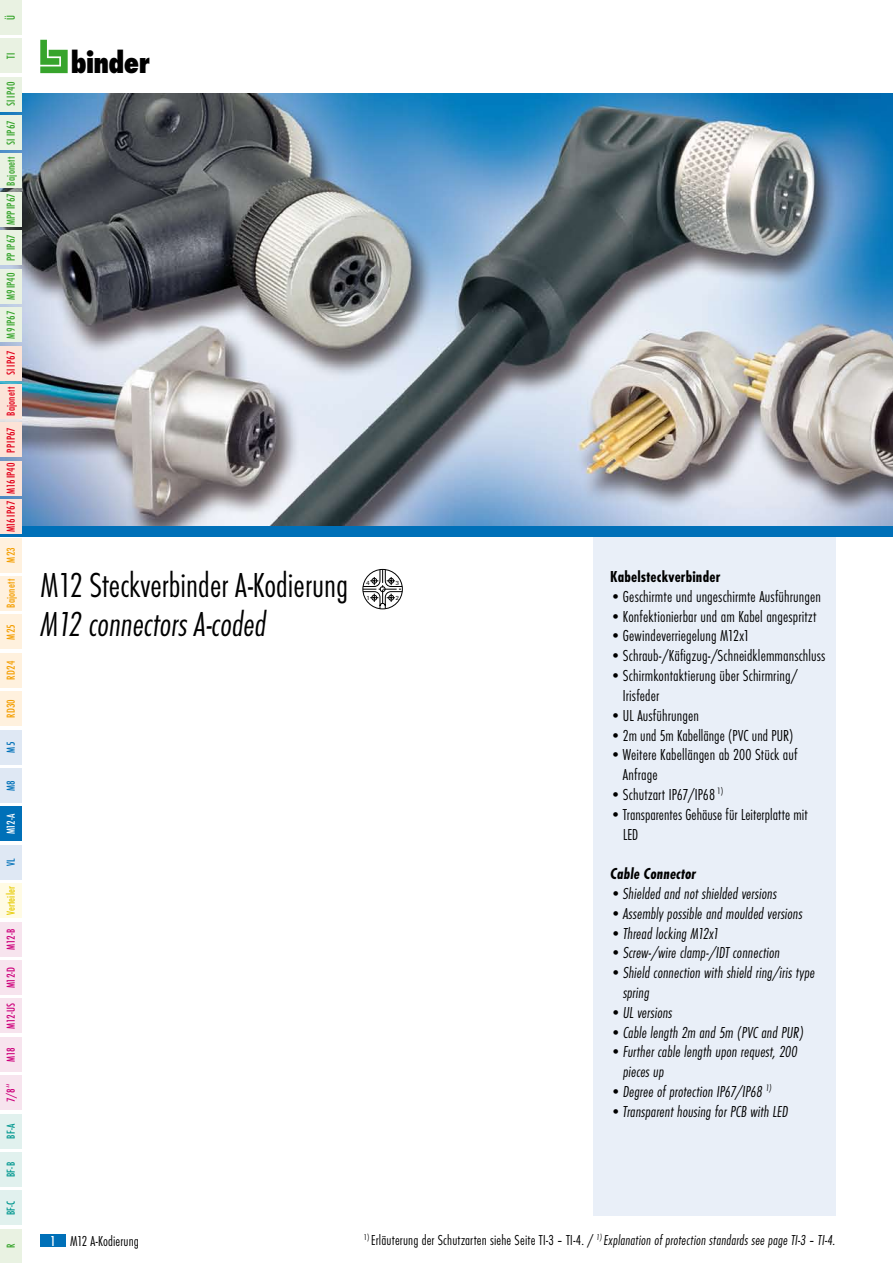
<style>
.page{position:relative;width:893px;height:1263px;background:#fff}
.page>*{position:absolute;margin:0;border:0;box-sizing:border-box;transform-origin:0 0}
.t1{font:300 condensed 36px "Futura T";color:#000}
.t2{font:italic 300 condensed 36px "Futura T";color:#000}
.t3{font:800 condensed 32.1px "Futura T";letter-spacing:-.02em;color:#000}
.t4{font:300 condensed 16.5px/19.8px "Futura T";letter-spacing:.005em;color:#000}
.t5{font:italic 300 condensed 16.5px/19.8px "Futura T";letter-spacing:.005em;color:#000}
.t6{font:700 condensed 16.5px "Futura T";letter-spacing:.01em;color:#000}
.t7{font:italic 700 condensed 16.5px "Futura T";letter-spacing:.01em;color:#000}
.t8{font:italic 300 condensed 15px "Futura T";letter-spacing:.01em;color:#000}
.t9{font:300 condensed 15px "Futura T";letter-spacing:.005em;color:#000}
.t10{font:500 condensed 12px "Futura T";letter-spacing:.015em;color:#37a42c}
.t11{font:500 condensed 12px "Futura T";letter-spacing:.01em;color:#e2001a}
.t12{font:500 condensed 12px "Futura T";letter-spacing:-.025em;color:#cd007b}
.t13{font:500 condensed 12px "Futura T";letter-spacing:.01em;color:#f49e00}
.t14{font:500 condensed 12px "Futura T";letter-spacing:.015em;color:#e6cb00}
.t15{font:500 condensed 12px "Futura T";color:#00978f}
.t16{font:500 condensed 12px "Futura T";color:#0070b8}
.t17{font:500 condensed 12px "Futura T";color:#fff}
.t18{font:6px "Unitus T";color:#000}
.s1{color:#f49e00}
.s2{color:#cd007b}
.s3{font-weight:500;color:#fff}
.s4{font-style:normal}
</style>
<div class="page">
<svg style="left:40px;top:40px;width:28px;height:33px"></svg>
<div style="left:40px;top:1234px;width:26px;height:13px;background:#0070b8"></div>
<div style="left:593px;top:527px;width:243px;height:689px;background:#e9eff8"></div>
<img style="left:0;top:94px;width:893px;height:433px">
<div style="left:0;top:527px;width:893px;height:10px;background:#0070b8"></div>
<svg style="left:362px;top:569px;width:41px;height:40px"></svg>
<div style="left:0;top:39px;width:21px;height:34px;background:#e9f2e2"></div>
<div style="left:0;top:0;width:21px;height:34px;background:#e9f2e2"></div>
<div style="left:0;top:77px;width:21px;height:34px;background:#e9f2e2"></div>
<div style="left:0;top:116px;width:21px;height:34px;background:#e9f2e2"></div>
<div style="left:0;top:154px;width:21px;height:34px;background:#e9f2e2"></div>
<div style="left:0;top:192px;width:21px;height:34px;background:#e9f2e2"></div>
<div style="left:0;top:231px;width:21px;height:34px;background:#e9f2e2"></div>
<div style="left:0;top:269px;width:21px;height:34px;background:#e9f2e2"></div>
<div style="left:0;top:308px;width:21px;height:34px;background:#e9f2e2"></div>
<div style="left:0;top:346px;width:21px;height:34px;background:#fce3d7"></div>
<div style="left:0;top:384px;width:21px;height:34px;background:#fce3d7"></div>
<div style="left:0;top:423px;width:21px;height:34px;background:#fce3d7"></div>
<div style="left:0;top:461px;width:21px;height:34px;background:#fce3d7"></div>
<div style="left:0;top:500px;width:21px;height:34px;background:#fce3d7"></div>
<div style="left:0;top:538px;width:21px;height:34px;background:#fff1de"></div>
<div style="left:0;top:576px;width:21px;height:34px;background:#fff1de"></div>
<div style="left:0;top:615px;width:21px;height:34px;background:#fff1de"></div>
<div style="left:0;top:653px;width:21px;height:34px;background:#fff1de"></div>
<div style="left:0;top:692px;width:21px;height:34px;background:#fff1de"></div>
<div style="left:0;top:730px;width:21px;height:34px;background:#dfe8f4"></div>
<div style="left:0;top:768px;width:21px;height:34px;background:#dfe8f4"></div>
<div style="left:0;top:807px;width:21px;height:34px;background:#0070b8"></div>
<div style="left:0;top:845px;width:21px;height:34px;background:#dfe8f4"></div>
<div style="left:0;top:884px;width:21px;height:34px;background:#fffbe4"></div>
<div style="left:0;top:922px;width:21px;height:34px;background:#f7e4ee"></div>
<div style="left:0;top:960px;width:21px;height:34px;background:#f7e4ee"></div>
<div style="left:0;top:999px;width:21px;height:34px;background:#f7e4ee"></div>
<div style="left:0;top:1037px;width:21px;height:34px;background:#f7e4ee"></div>
<div style="left:0;top:1076px;width:21px;height:34px;background:#f7e4ee"></div>
<div style="left:0;top:1114px;width:21px;height:34px;background:#e1f1ee"></div>
<div style="left:0;top:1152px;width:21px;height:34px;background:#e1f1ee"></div>
<div style="left:0;top:1191px;width:21px;height:34px;background:#e1f1ee"></div>
<div style="left:0;top:1229px;width:21px;height:34px;background:#e9f2e2"></div>
<p class="t10" style="left:4px;top:20px;width:6px;rotate:-90deg">Ü</p>
<p class="t10" style="left:4px;top:59px;width:8px;rotate:-90deg">TI</p>
<p class="t10" style="left:4px;top:106px;width:26px;rotate:-90deg">SI IP40</p>
<p class="t10" style="left:4px;top:225px;width:107px;rotate:-90deg">MPPIP67 Bajonett SI IP67</p>
<p class="t10" style="left:4px;top:261px;width:28px;rotate:-90deg">PP IP67</p>
<p class="t10" style="left:4px;top:300px;width:29px;rotate:-90deg">M9IP40</p>
<p class="t10" style="left:4px;top:338px;width:29px;rotate:-90deg">M9IP67</p>
<p class="t11" style="left:4px;top:375px;width:26px;rotate:-90deg">SI IP67</p>
<p class="t11" style="left:4px;top:416px;width:30px;rotate:-90deg">Bajonett</p>
<p class="t11" style="left:4px;top:453px;width:27px;rotate:-90deg">PPIP67</p>
<p class="t11" style="left:4px;top:494px;width:33px;rotate:-90deg">M16IP40</p>
<p class="t11" style="left:4px;top:563px;width:63px;rotate:-90deg"><span class="s1">M23</span> M16IP67</p>
<p class="t13" style="left:4px;top:608px;width:30px;rotate:-90deg">Bajonett</p>
<p class="t13" style="left:4px;top:640px;width:17px;rotate:-90deg">M25</p>
<p class="t13" style="left:4px;top:680px;width:20px;rotate:-90deg">RD24</p>
<p class="t13" style="left:4px;top:718px;width:20px;rotate:-90deg">RD30</p>
<p class="t16" style="left:4px;top:752px;width:12px;rotate:-90deg">M5</p>
<p class="t16" style="left:4px;top:791px;width:12px;rotate:-90deg">M8</p>
<p class="t17" style="left:4px;top:834px;width:23px;rotate:-90deg">M12-A</p>
<p class="t16" style="left:4px;top:866px;width:9px;rotate:-90deg">VL</p>
<p class="t14" style="left:4px;top:950px;width:65px;rotate:-90deg"><span class="s2">M12-B</span> Verteiler</p>
<p class="t12" style="left:4px;top:988px;width:23px;rotate:-90deg">M12-D</p>
<p class="t12" style="left:4px;top:1029px;width:27px;rotate:-90deg">M12-US</p>
<p class="t12" style="left:4px;top:1061px;width:16px;rotate:-90deg">M18</p>
<p class="t12" style="left:4px;top:1102px;width:20px;rotate:-90deg">7/8‘‘</p>
<p class="t15" style="left:4px;top:1139px;width:17px;rotate:-90deg">BF-A</p>
<p class="t15" style="left:4px;top:1177px;width:17px;rotate:-90deg">BF-B</p>
<p class="t15" style="left:4px;top:1215px;width:16px;rotate:-90deg">BF-C</p>
<p class="t10" style="left:4px;top:1248px;width:6px;rotate:-90deg">R</p>
<h2 class="t3" style="left:71px;top:44px;width:80px">binder</h2>
<h1 class="t1" style="left:40px;top:563px;width:309px">M12 Steckverbinder A-Kodierung</h1>
<h1 class="t2" style="left:40px;top:602px;width:227px">M12 connectors A-coded</h1>
<p class="t18" style="left:366px;top:579px;width:5px">4</p>
<p class="t18" style="left:395px;top:579px;width:5px">3</p>
<p class="t18" style="left:366px;top:594px;width:5px">1</p>
<p class="t18" style="left:395px;top:594px;width:5px">2</p>
<p class="t6" style="left:610px;top:567px;width:112px">Kabelsteckverbinder</p>
<p class="t4" style="left:610px;top:586px;width:212px">• Geschirmte und ungeschirmte Ausführungen</p>
<p class="t4" style="left:610px;top:606px;width:208px">• Konfektionierbar und am Kabel angespritzt</p>
<p class="t4" style="left:610px;top:626px;width:141px">• Gewindeverriegelung M12x1</p>
<p class="t4" style="left:610px;top:646px;width:217px">• Schraub-/Käfigzug-/Schneidklemmanschluss</p>
<p class="t4" style="left:623px;top:665px;width:176px;text-indent:-13px">• Schirmkontaktierung über Schirmring/<br>Irisfeder</p>
<p class="t4" style="left:610px;top:705px;width:90px">• UL Ausführungen</p>
<p class="t4" style="left:610px;top:725px;width:185px">• 2m und 5m Kabellänge (PVC und PUR)</p>
<p class="t4" style="left:623px;top:745px;width:176px;text-indent:-13px">• Weitere Kabellängen ab 200 Stück auf<br>Anfrage</p>
<p class="t4" style="left:610px;top:784px;width:115px">• Schutzart IP67/IP68 <sup>1)</sup></p>
<p class="t4" style="left:623px;top:804px;width:186px;text-indent:-13px">• Transparentes Gehäuse für Leiterplatte mit<br>LED</p>
<p class="t7" style="left:610px;top:864px;width:87px">Cable Connector</p>
<p class="t5" style="left:610px;top:883px;width:168px">• Shielded and not shielded versions</p>
<p class="t5" style="left:610px;top:903px;width:194px">• Assembly possible and moulded versions</p>
<p class="t5" style="left:610px;top:923px;width:110px">• Thread locking M12x1</p>
<p class="t5" style="left:610px;top:943px;width:171px">• Screw-/wire clamp-/IDT connection</p>
<p class="t5" style="left:623px;top:962px;width:194px;text-indent:-13px">• Shield connection with shield ring/iris type spring</p>
<p class="t5" style="left:610px;top:1002px;width:64px">• UL versions</p>
<p class="t5" style="left:610px;top:1022px;width:195px">• Cable length 2m and 5m (PVC and PUR)</p>
<p class="t5" style="left:623px;top:1042px;width:176px;text-indent:-13px">• Further cable length upon request, 200 pieces up</p>
<p class="t5" style="left:610px;top:1081px;width:163px">• Degree of protection IP67/IP68 <sup>1)</sup></p>
<p class="t5" style="left:610px;top:1101px;width:179px">• Transparent housing for PCB with LED</p>
<p class="t9" style="left:50px;top:1232px;width:90px"><span class="s3">1</span> M12 A-Kodierung</p>
<p class="t8" style="left:364px;top:1231px;width:473px"><sup>1)</sup> <span class="s4">Erläuterung der Schutzarten siehe Seite TI-3 – TI-4. /</span> <sup>1)</sup> Explanation of protection standards see page TI-3 – TI-4.</p>
</div>
